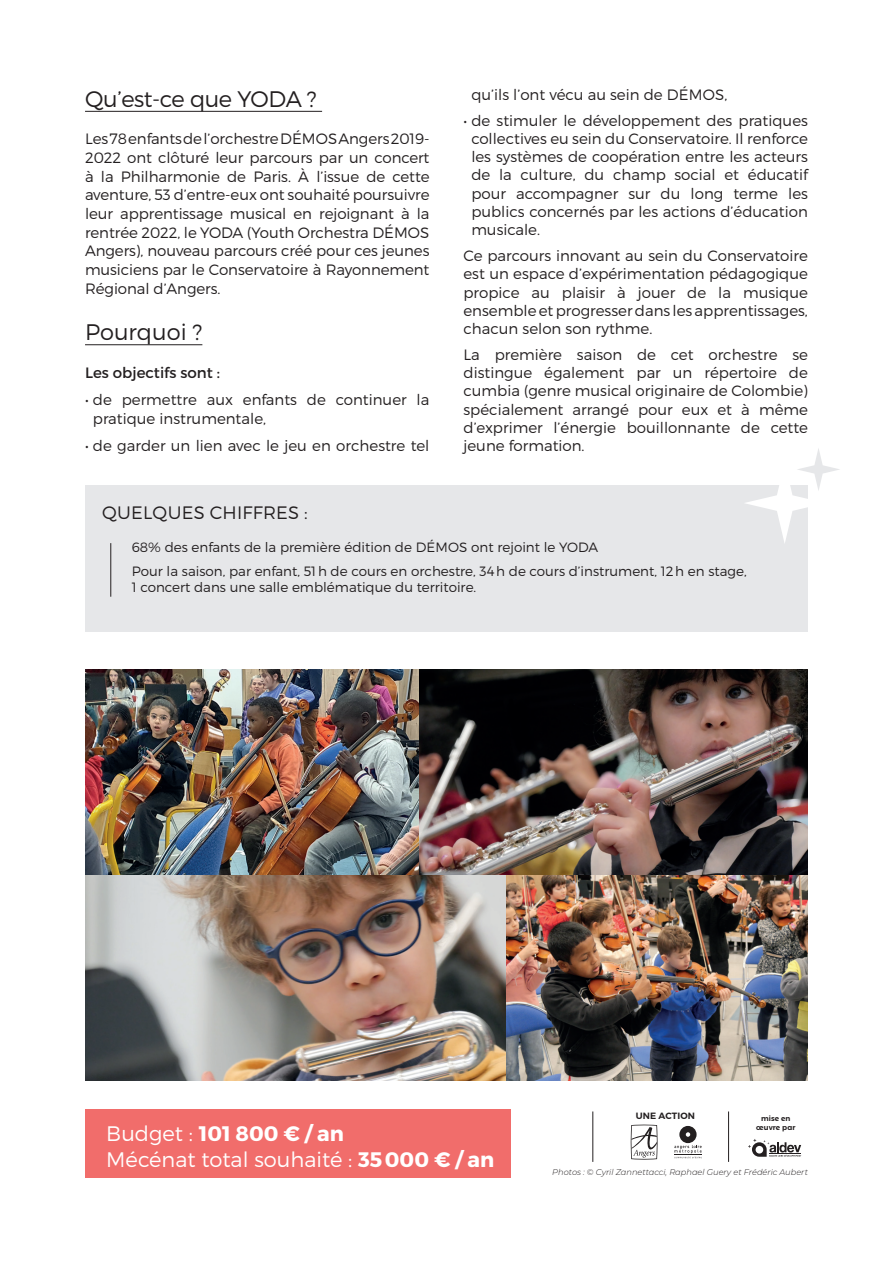
<style>
.page{position:relative;width:893px;height:1263px;background:#fff}
.page>*{position:absolute;margin:0;border:0;box-sizing:border-box;transform-origin:0 0}
.t1{font:300 22.5px "Montserrat";letter-spacing:-.015em;color:#231f20}
.t2{font:300 21px/25.2px "Montserrat";color:#fff}
.t3{font:300 18px "Montserrat";letter-spacing:.01em;color:#231f20}
.t4{font:300 15px/18.1px "Montserrat";color:#231f20;text-align:justify}
.t5{font:15px "Montserrat";color:#231f20}
.t6{font:300 13.5px/24.8px "Montserrat";color:#231f20}
.t7{font:600 9.15px "Montserrat";letter-spacing:.01em;color:#231f20}
.t8{font:italic 300 8.25px "Montserrat";color:#231f20}
.t9{font:600 7.35px/8.9px "Montserrat";letter-spacing:.01em;color:#231f20;text-align:center}
.s1{font-weight:700}
</style>
<div class="page">
<hr style="left:85px;top:111px;width:237px;height:1px;background:#231f20">
<hr style="left:85px;top:344px;width:117px;height:1px;background:#231f20">
<img style="left:85px;top:875px;width:421px;height:205px">
<img style="left:85px;top:670px;width:723px;height:205px">
<img style="left:506px;top:875px;width:302px;height:205px">
<div style="left:85px;top:1110px;width:425px;height:68px;background:#f16d6b"></div>
<svg style="left:631px;top:1124px;width:27px;height:35px"></svg>
<svg style="left:674px;top:1126px;width:28px;height:32px"></svg>
<svg style="left:748px;top:1139px;width:53px;height:18px"></svg>
<hr style="left:593px;top:1111px;width:1px;height:51px;background:#231f20">
<hr style="left:728px;top:1111px;width:1px;height:51px;background:#231f20">
<div style="left:85px;top:485px;width:723px;height:146px;background:#e6e7e9"></div>
<hr style="left:111px;top:543px;width:1px;height:54px;background:#231f20">
<svg style="left:745px;top:448px;width:95px;height:95px"></svg>
<h1 class="t1" style="left:85px;top:85px;width:233px">Qu’est-ce que YODA ?</h1>
<p class="t4" style="left:85px;top:129px;width:346px;line-height:18.8px">Les 78 enfants de l’orchestre DÉMOS Angers 2019- 2022 ont clôturé leur parcours par un concert à la Philharmonie de Paris. À l’issue de cette aventure, 53 d’entre-eux ont souhaité poursuivre leur apprentissage musical en rejoignant à la rentrée 2022, le YODA (Youth Orchestra DÉMOS Angers), nouveau parcours créé pour ces jeunes musiciens par le Conservatoire à Rayonnement Régional d’Angers.</p>
<h1 class="t1" style="left:85px;top:318px;width:119px">Pourquoi ?</h1>
<p class="t5" style="left:85px;top:363px;width:136px">Les objectifs sont :</p>
<p class="t4" style="left:93px;top:390px;width:338px;line-height:18.8px;text-indent:-8px">• de permettre aux enfants de continuer la pratique instrumentale,</p>
<p class="t4" style="left:85px;top:436px;width:346px">• de garder un lien avec le jeu en orchestre tel</p>
<p class="t4" style="left:471px;top:85px;width:258px">qu’ils l’ont vécu au sein de DÉMOS,</p>
<p class="t4" style="left:471px;top:112px;width:338px;text-indent:-8px">• de stimuler le développement des pratiques collectives eu sein du Conservatoire. Il renforce les systèmes de coopération entre les acteurs de la culture, du champ social et éducatif pour accompagner sur du long terme les publics concernés par les actions d’éducation musicale.</p>
<p class="t4" style="left:463px;top:247px;width:346px">Ce parcours innovant au sein du Conservatoire est un espace d’expérimentation pédagogique propice au plaisir à jouer de la musique ensemble et progresser dans les apprentissages, chacun selon son rythme.</p>
<p class="t4" style="left:463px;top:346px;width:346px">La première saison de cet orchestre se distingue également par un répertoire de cumbia (genre musical originaire de Colombie) spécialement arrangé pour eux et à même d’exprimer l’énergie bouillonnante de cette jeune formation.</p>
<p class="t3" style="left:102px;top:502px;width:207px">QUELQUES CHIFFRES :</p>
<p class="t6" style="left:132px;top:534px;width:616px">68% des enfants de la première édition de DÉMOS ont rejoint le YODA<br>Pour la saison, par enfant, 51h de cours en orchestre, 34h de cours d’instrument, 12h en stage,</p>
<p class="t6" style="left:132px;top:575px;width:346px">1 concert dans une salle emblématique du territoire.</p>
<h2 class="t2" style="left:106px;top:1121px;width:390px">Budget : <span class="s1">101 800 € / an<br></span>Mécénat total souhaité : <span class="s1">35000 € / an</span></h2>
<p class="t7" style="left:636px;top:1110px;width:60px">UNE ACTION</p>
<p class="t9" style="left:756px;top:1114px;width:41px">mise en œuvre par</p>
<p class="t8" style="left:552px;top:1166px;width:257px">Photos : © Cyril Zannettacci, Raphael Guery et Frédéric Aubert</p>
</div>
